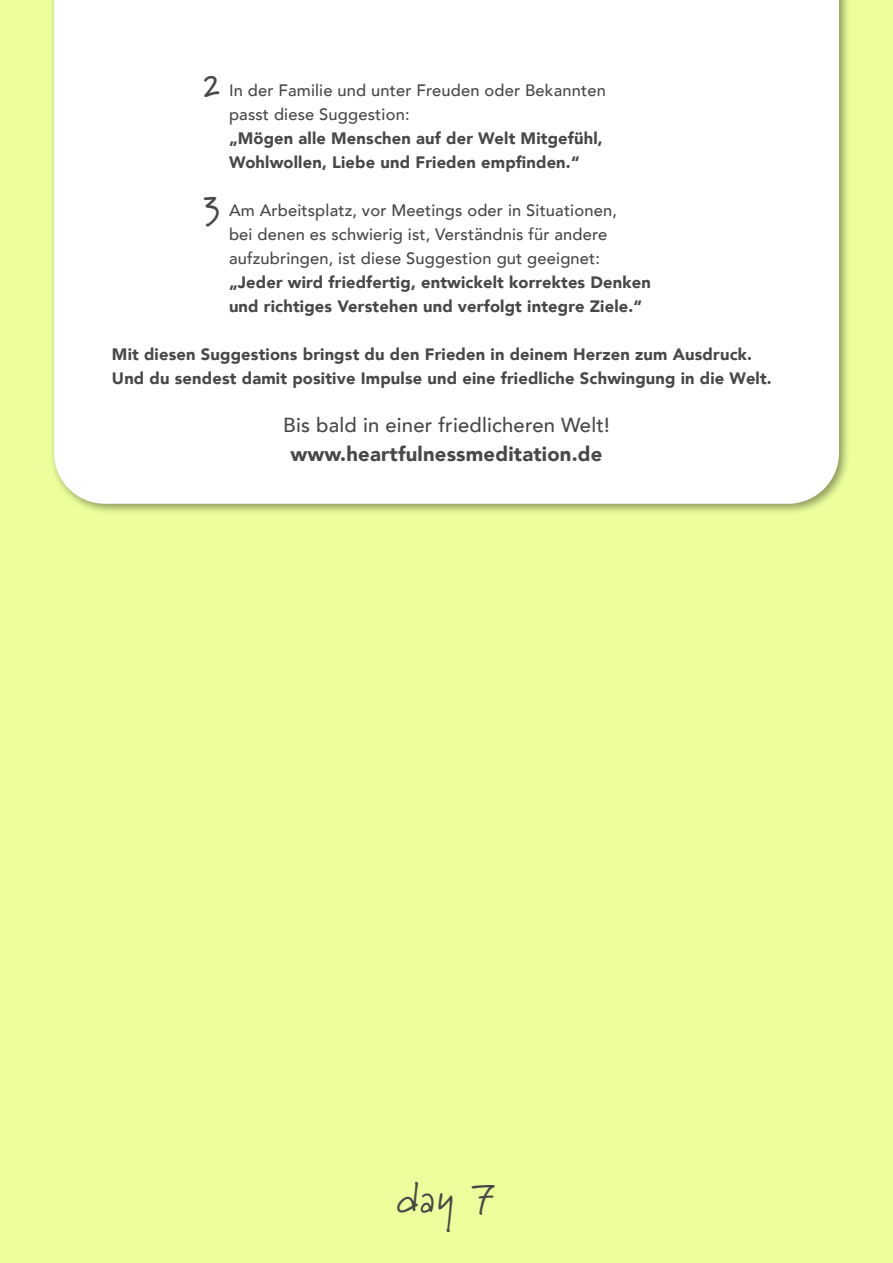
<style>
.page{position:relative;width:893px;height:1263px;background:#ecff9c}
.page>*{position:absolute;margin:0;border:0;box-sizing:border-box;transform-origin:0 0}
.t1{font:43.05px "Marydale";color:#484848}
.t2{font:500 20.25px "Avenir";letter-spacing:.01em;color:#484848}
.t3{font:900 20.25px "Avenir";letter-spacing:.01em;color:#484848}
.t4{font:900 16.5px/24px "Avenir";letter-spacing:.01em;color:#484848}
.t5{font:500 16.5px/24px "Avenir";letter-spacing:.01em;color:#484848}
.s1{font-family:"Marydale";font-weight:700;font-size:31.5px}
</style>
<div class="page">
<div style="left:49px;top:0;width:801px;height:515px;background:#000;opacity:.4"></div>
<div style="left:54px;top:0;width:785px;height:504px;background:#fff"></div>
<p class="t5" style="left:229px;top:77px;width:378px;text-indent:-26px"><span class="s1">2</span> In der Familie und unter Freuden oder Bekannten passt diese Suggestion:</p>
<p class="t4" style="left:229px;top:126px;width:375px">„Mögen alle Menschen auf der Welt Mitgefühl,<br>Wohlwollen, Liebe und Frieden empfinden.“</p>
<p class="t5" style="left:229px;top:197px;width:389px;text-indent:-26px"><span class="s1">3</span> Am Arbeitsplatz, vor Meetings oder in Situationen, bei denen es schwierig ist, Verständnis für andere aufzubringen, ist diese Suggestion gut geeignet:</p>
<p class="t4" style="left:229px;top:270px;width:423px">„Jeder wird friedfertig, entwickelt korrektes Denken und richtiges Verstehen und verfolgt integre Ziele.“</p>
<p class="t4" style="left:112px;top:342px;width:661px">Mit diesen Suggestions bringst du den Frieden in deinem Herzen zum Ausdruck.<br>Und du sendest damit positive Impulse und eine friedliche Schwingung in die Welt.</p>
<p class="t2" style="left:283px;top:407px;width:328px">Bis bald in einer friedlicheren Welt!</p>
<p class="t3" style="left:290px;top:436px;width:313px">www.heartfulnessmeditation.de</p>
<h1 class="t1" style="left:397px;top:1172px;width:101px">day 7</h1>
</div>
